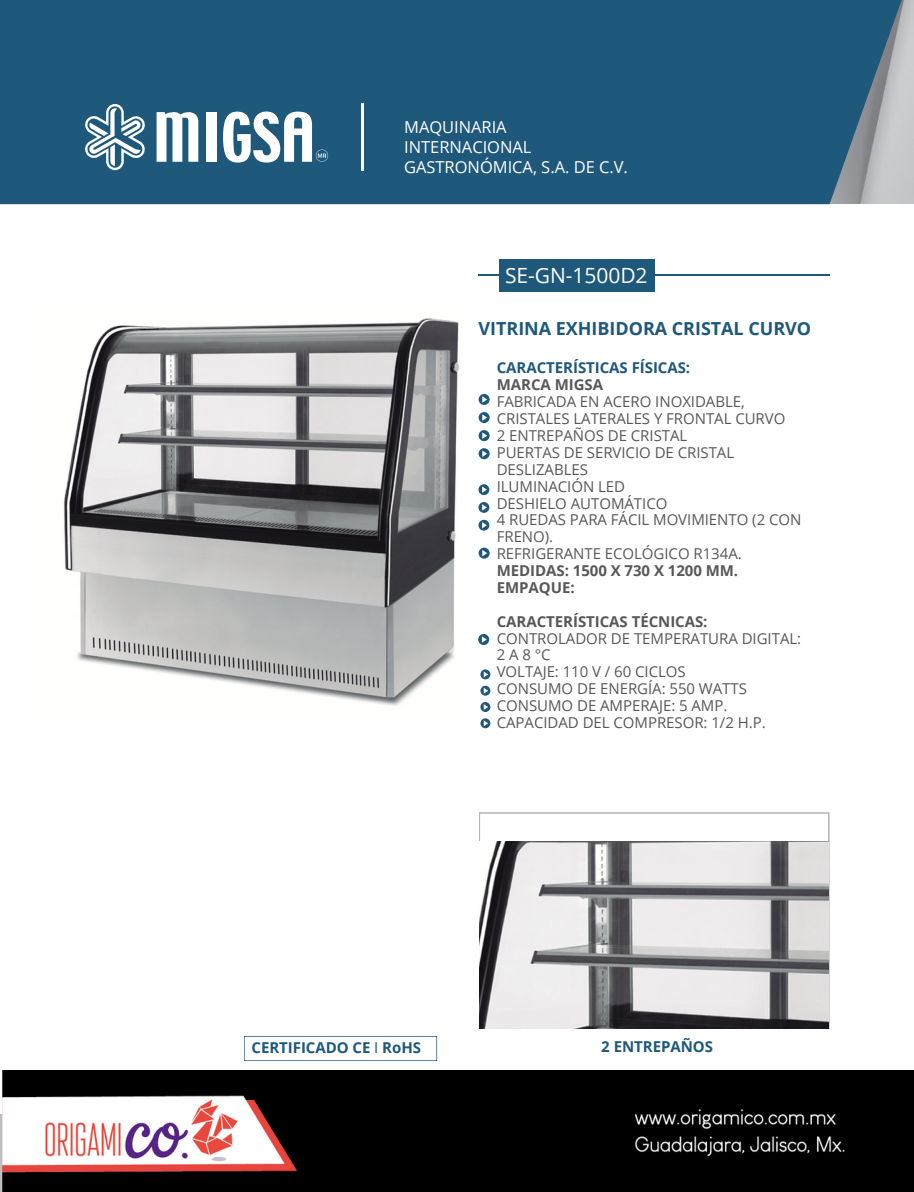
<style>
.page{position:relative;width:914px;height:1192px;background:#fff}
.page>*{position:absolute;margin:0;border:0;box-sizing:border-box;transform-origin:0 0}
.t1{font:21px "Open Sans";color:#fff}
.t2{font:700 18px "Open Sans";letter-spacing:-.005em;color:#1e587b}
.t3{font:16.5px/20.2px "Open Sans";color:#fff}
.t4{font:15px "Open Sans";color:#58585a}
.t5{font:700 15px "Open Sans";color:#58585a}
.t6{font:700 15px "Open Sans";letter-spacing:-.005em;color:#1e587b}
.s1{font-weight:400}
</style>
<div class="page">
<div style="left:901px;top:0;width:13px;height:204px;background:#c8c9cb"></div>
<svg style="left:244px;top:1036px;width:193px;height:24px"></svg>
<div style="left:478px;top:412px;width:11px;height:11px;background:#1e587b;border-radius:50%"></div>
<svg style="left:482px;top:414px;width:5px;height:7px"></svg>
<div style="left:478px;top:394px;width:11px;height:11px;background:#1e587b;border-radius:50%"></div>
<svg style="left:482px;top:396px;width:5px;height:6px"></svg>
<div style="left:478px;top:448px;width:11px;height:11px;background:#1e587b;border-radius:50%"></div>
<svg style="left:482px;top:450px;width:5px;height:7px"></svg>
<div style="left:478px;top:430px;width:11px;height:11px;background:#1e587b;border-radius:50%"></div>
<svg style="left:482px;top:432px;width:5px;height:7px"></svg>
<div style="left:478px;top:520px;width:11px;height:10px;background:#1e587b;border-radius:50%"></div>
<svg style="left:482px;top:522px;width:5px;height:6px"></svg>
<div style="left:478px;top:502px;width:11px;height:11px;background:#1e587b;border-radius:50%"></div>
<svg style="left:482px;top:504px;width:5px;height:6px"></svg>
<div style="left:478px;top:484px;width:11px;height:11px;background:#1e587b;border-radius:50%"></div>
<svg style="left:482px;top:486px;width:5px;height:7px"></svg>
<svg style="left:478px;top:547px;width:11px;height:11px"></svg>
<svg style="left:482px;top:550px;width:5px;height:6px"></svg>
<svg style="left:478px;top:634px;width:11px;height:11px"></svg>
<svg style="left:482px;top:636px;width:5px;height:6px"></svg>
<svg style="left:480px;top:702px;width:10px;height:10px"></svg>
<svg style="left:483px;top:704px;width:5px;height:6px"></svg>
<div style="left:480px;top:718px;width:10px;height:10px;background:#1e587b;border-radius:50%"></div>
<svg style="left:483px;top:720px;width:5px;height:6px"></svg>
<svg style="left:480px;top:685px;width:10px;height:10px"></svg>
<svg style="left:483px;top:687px;width:5px;height:6px"></svg>
<div style="left:480px;top:669px;width:10px;height:10px;background:#1e587b;border-radius:50%"></div>
<svg style="left:483px;top:671px;width:5px;height:6px"></svg>
<div style="left:0;top:0;width:901px;height:204px;background:#1e587b"></div>
<svg style="left:84px;top:104px;width:62px;height:66px"></svg>
<svg style="left:156px;top:112px;width:42px;height:50px"></svg>
<div style="left:206px;top:112px;width:10px;height:50px;background:#fff"></div>
<svg style="left:223px;top:111px;width:105px;height:51px"></svg>
<hr style="left:362px;top:104px;width:1px;height:66px;background:#fff">
<svg style="left:479px;top:812px;width:350px;height:217px"></svg>
<hr style="left:478px;top:274px;width:351px;height:1px;background:#1e587b">
<div style="left:500px;top:259px;width:154px;height:32px;background:#1e587b"></div>
<img style="left:63px;top:318px;width:397px;height:388px">
<img style="left:479px;top:841px;width:349px;height:187px">
<img style="left:3px;top:1070px;width:910px;height:121px">
<p class="t3" style="left:404px;top:116px;width:225px">MAQUINARIA<br>INTERNACIONAL<br>GASTRONÓMICA, S.A. DE C.V.</p>
<p class="t1" style="left:505px;top:260px;width:144px">SE-GN-1500D2</p>
<p class="t2" style="left:478px;top:315px;width:334px">VITRINA EXHIBIDORA CRISTAL CURVO</p>
<p class="t6" style="left:496px;top:357px;width:195px">CARACTERÍSTICAS FÍSICAS:</p>
<p class="t5" style="left:496px;top:374px;width:108px">MARCA MIGSA</p>
<p class="t4" style="left:496px;top:391px;width:249px">FABRICADA EN ACERO INOXIDABLE,</p>
<p class="t4" style="left:496px;top:408px;width:290px">CRISTALES LATERALES Y FRONTAL CURVO</p>
<p class="t4" style="left:496px;top:425px;width:192px">2 ENTREPAÑOS DE CRISTAL</p>
<p class="t4" style="left:496px;top:442px;width:239px">PUERTAS DE SERVICIO DE CRISTAL</p>
<p class="t4" style="left:496px;top:458px;width:93px">DESLIZABLES</p>
<p class="t4" style="left:496px;top:475px;width:130px">ILUMINACIÓN LED</p>
<p class="t4" style="left:496px;top:492px;width:172px">DESHIELO AUTOMÁTICO</p>
<p class="t4" style="left:496px;top:509px;width:306px">4 RUEDAS PARA FÁCIL MOVIMIENTO (2 CON</p>
<p class="t4" style="left:496px;top:526px;width:58px">FRENO).</p>
<p class="t4" style="left:496px;top:543px;width:246px">REFRIGERANTE ECOLÓGICO R134A.</p>
<p class="t5" style="left:496px;top:560px;width:243px">MEDIDAS: 1500 X 730 X 1200 MM.</p>
<p class="t5" style="left:496px;top:577px;width:79px">EMPAQUE:</p>
<p class="t5" style="left:496px;top:610px;width:212px">CARACTERÍSTICAS TÉCNICAS:</p>
<p class="t4" style="left:496px;top:627px;width:306px">CONTROLADOR DE TEMPERATURA DIGITAL:</p>
<p class="t4" style="left:496px;top:644px;width:55px">2A8°C</p>
<p class="t4" style="left:496px;top:661px;width:190px">VOLTAJE: 110 V / 60 CICLOS</p>
<p class="t4" style="left:496px;top:678px;width:252px">CONSUMO DE ENERGÍA: 550 WATTS</p>
<p class="t4" style="left:496px;top:695px;width:232px">CONSUMO DE AMPERAJE: 5 AMP.</p>
<p class="t4" style="left:496px;top:712px;width:270px">CAPACIDAD DEL COMPRESOR: 1/2 H.P.</p>
<p class="t6" style="left:251px;top:1037px;width:171px">CERTIFICADO CE <span class="s1">I</span> RoHS</p>
<p class="t6" style="left:601px;top:1036px;width:113px">2 ENTREPAÑOS</p>
</div>
